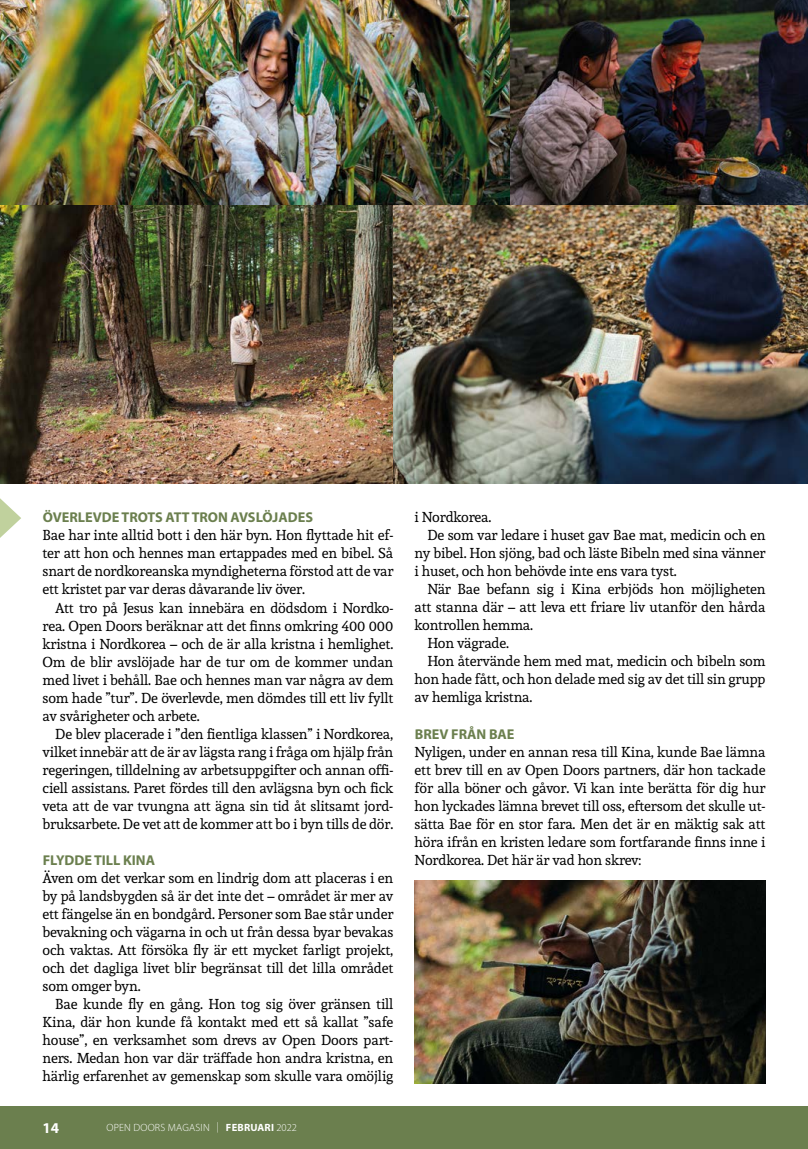
<style>
.page{position:relative;width:808px;height:1149px;background:#fff}
.page>*{position:absolute;margin:0;border:0;box-sizing:border-box;transform-origin:0 0}
.t1{font:700 15px "Myriad Pro";color:#fff}
.t2{font:14.25px/18px "Andada";letter-spacing:-.01em;color:#000;text-align:justify}
.t3{font:700 14.25px "Myriad Pro";color:#6b7f4e}
.t4{font:300 10.5px "Myriad Pro";letter-spacing:.02em;color:#fff}
.s1{font-weight:700}
</style>
<div class="page">
<img style="left:0;top:204px;width:393px;height:279px">
<img style="left:393px;top:204px;width:415px;height:279px">
<img style="left:0;top:0;width:510px;height:204px">
<img style="left:510px;top:0;width:298px;height:204px">
<svg style="left:0;top:498px;width:21px;height:40px"></svg>
<div style="left:0;top:1106px;width:808px;height:42px;background:#6b7f4e"></div>
<img style="left:415px;top:880px;width:350px;height:202px">
<img style="left:784px;top:458px;width:24px;height:26px">
<p class="t3" style="left:43px;top:508px;width:272px">ÖVERLEVDE TROTS ATT TRON AVSLÖJADES</p>
<p class="t2" style="left:43px;top:526px;width:352px">Bae har inte alltid bott i den här byn. Hon flyttade hit ef&shy;ter att hon och hennes man ertappades med en bibel. Så snart de nordkoreanska myndigheterna förstod att de var ett kristet par var deras dåvarande liv över.</p>
<p class="t2" style="left:43px;top:598px;width:352px;text-indent:13px">Att tro på Jesus kan innebära en dödsdom i Nordko&shy;rea. Open Doors beräknar att det finns omkring 400 000 kristna i Nordkorea – och de är alla kristna i hemlighet.<br>Om de blir avslöjade har de tur om de kommer undan med livet i behåll. Bae och hennes man var några av dem som hade ”tur”. De överlevde, men dömdes till ett liv fyllt av svårigheter och arbete.</p>
<p class="t2" style="left:43px;top:724px;width:352px;text-indent:13px">De blev placerade i ”den fientliga klassen” i Nordkorea, vilket innebär att de är av lägsta rang i fråga om hjälp från regeringen, tilldelning av arbetsuppgifter och annan offi&shy;ciell assistans. Paret fördes till den avlägsna byn och fick veta att de var tvungna att ägna sin tid åt slitsamt jord&shy;bruksarbete. De vet att de kommer att bo i byn tills de dör.</p>
<p class="t3" style="left:43px;top:850px;width:114px">FLYDDE TILL KINA</p>
<p class="t2" style="left:43px;top:868px;width:352px">Även om det verkar som en lindrig dom att placeras i en by på landsbygden så är det inte det – området är mer av ett fängelse än en bondgård. Personer som Bae står under bevakning och vägarna in och ut från dessa byar bevakas och vaktas. Att försöka fly är ett mycket farligt projekt, och det dagliga livet blir begränsat till det lilla området som omger byn.</p>
<p class="t2" style="left:43px;top:994px;width:352px;text-indent:13px">Bae kunde fly en gång. Hon tog sig över gränsen till Kina, där hon kunde få kontakt med ett så kallat ”safe house”, en verksamhet som drevs av Open Doors part&shy;ners. Medan hon var där träffade hon andra kristna, en härlig erfarenhet av gemenskap som skulle vara omöjlig</p>
<p class="t1" style="left:43px;top:1117px;width:18px">14</p>
<p class="t4" style="left:106px;top:1121px;width:192px">OPEN DOORS MAGASIN | <span class="s1">FEBRUARI</span> 2022</p>
<p class="t2" style="left:415px;top:508px;width:78px">i Nordkorea.</p>
<p class="t2" style="left:427px;top:526px;width:340px">De som var ledare i huset gav Bae mat, medicin och en</p>
<p class="t2" style="left:415px;top:544px;width:352px">ny bibel. Hon sjöng, bad och läste Bibeln med sina vänner</p>
<p class="t2" style="left:415px;top:562px;width:264px">i huset, och hon behövde inte ens vara tyst.</p>
<p class="t2" style="left:427px;top:580px;width:340px">När Bae befann sig i Kina erbjöds hon möjligheten</p>
<p class="t2" style="left:415px;top:598px;width:352px">att stanna där – att leva ett friare liv utanför den hårda</p>
<p class="t2" style="left:415px;top:616px;width:120px">kontrollen hemma.</p>
<p class="t2" style="left:427px;top:634px;width:83px">Hon vägrade.</p>
<p class="t2" style="left:427px;top:652px;width:340px">Hon återvände hem med mat, medicin och bibeln som</p>
<p class="t2" style="left:415px;top:670px;width:352px">hon hade fått, och hon delade med sig av det till sin grupp</p>
<p class="t2" style="left:415px;top:688px;width:119px">av hemliga kristna.</p>
<p class="t3" style="left:415px;top:724px;width:101px">BREV FRÅN BAE</p>
<p class="t2" style="left:415px;top:742px;width:352px">Nyligen, under en annan resa till Kina, kunde Bae lämna ett brev till en av Open Doors partners, där hon tackade för alla böner och gåvor. Vi kan inte berätta för dig hur hon lyckades lämna brevet till oss, eftersom det skulle ut&shy;sätta Bae för en stor fara. Men det är en mäktig sak att höra ifrån en kristen ledare som fortfarande finns inne i Nordkorea. Det här är vad hon skrev:</p>
</div>
